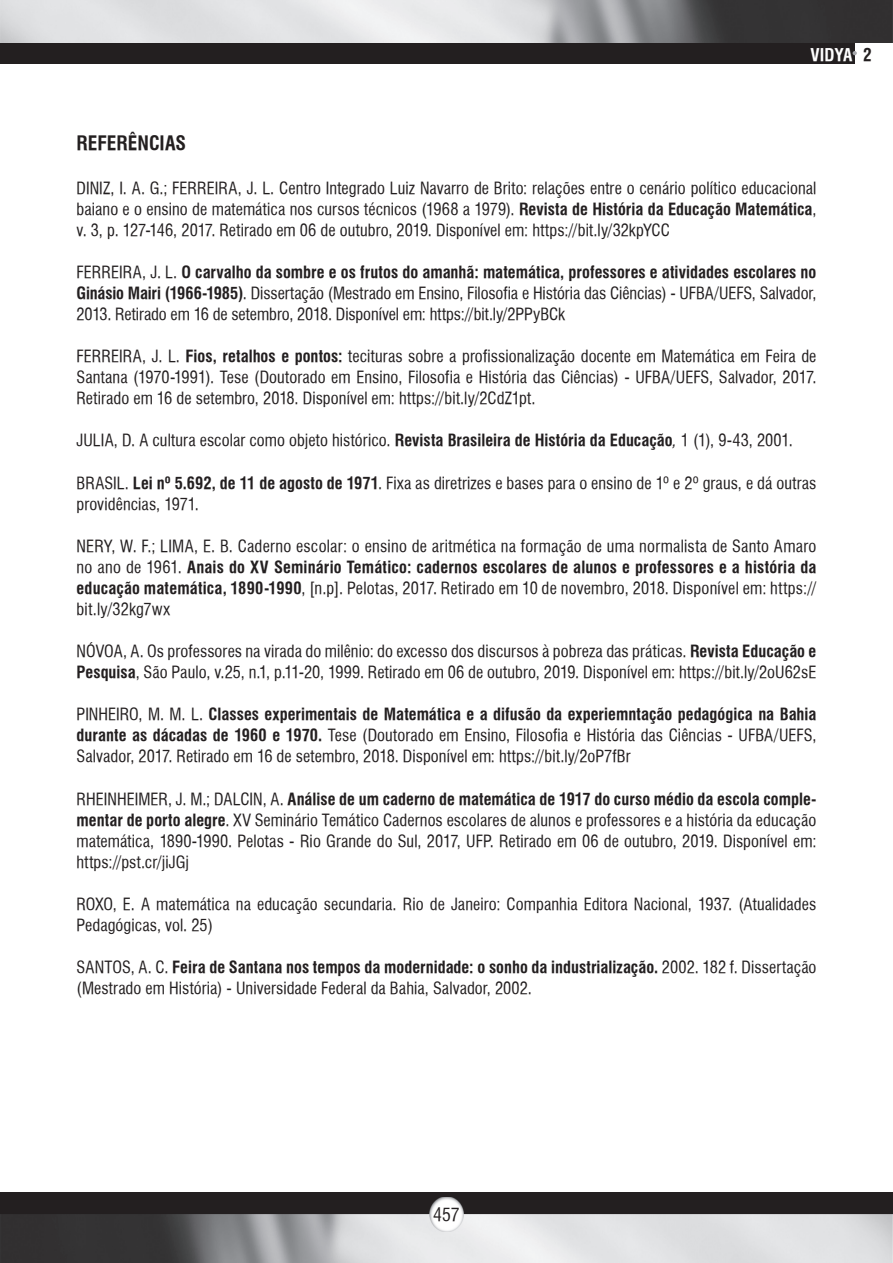
<style>
.page{position:relative;width:893px;height:1263px;background:#fff}
.page>*{position:absolute;margin:0;border:0;box-sizing:border-box;transform-origin:0 0}
.t1{font:700 condensed 19.5px "Halvett";color:#231f20}
.t2{font:18px "Halvett Condensed";color:#231f20}
.t3{font:700 condensed 17.25px "Halvett";color:#fff}
.t4{font:16.5px/21px "Halvett Condensed";letter-spacing:.005em;color:#231f20}
.t5{font:700 condensed 16.5px "Halvett";letter-spacing:.005em;color:#231f20}
.s1{color:#231f20}
.s2{font-family:"Halvett";font-weight:700;font-stretch:condensed}
.s3{font-family:"Halvett Condensed";font-weight:400;font-stretch:normal}
.s4{font-family:"Halvett";font-style:italic;font-stretch:condensed}
</style>
<div class="page">
<div style="left:0;top:0;width:855px;height:64px;background:#231f20"></div>
<img style="left:0;top:0;width:893px;height:43px">
<svg style="left:853px;top:51px;width:4px;height:4px"></svg>
<div style="left:0;top:1193px;width:893px;height:70px;background:#231f20"></div>
<img style="left:0;top:1214px;width:893px;height:49px">
<img style="left:429px;top:1197px;width:34px;height:34px">
<p class="t3" style="left:810px;top:45px;width:63px">VIDYA <span class="s1">2</span></p>
<p class="t1" style="left:77px;top:131px;width:111px">REFERÊNCIAS</p>
<p class="t4" style="left:77px;top:177px;width:741px;text-align:justify">DINIZ, I. A. G.; FERREIRA, J. L. Centro Integrado Luiz Navarro de Brito: relações entre o cenário político educacional baiano e o ensino de matemática nos cursos técnicos (1968 a 1979). <span class="s2">Revista de História da Educação Matemática</span>, v. 3, p. 127-146, 2017. Retirado em 06 de outubro, 2019. Disponível em: https://bit.ly/32kpYCC</p>
<p class="t5" style="left:77px;top:262px;width:741px"><span class="s3">FERREIRA, J. L.</span> O carvalho da sombre e os frutos do amanhã: matemática, professores e atividades escolares no</p>
<p class="t4" style="left:77px;top:282px;width:741px"><span class="s2">Ginásio Mairi (1966-1985)</span>. Dissertação (Mestrado em Ensino, Filosofia e História das Ciências) - UFBA/UEFS, Salvador,<br>2013. Retirado em 16 de setembro, 2018. Disponível em: https://bit.ly/2PPyBCk</p>
<p class="t4" style="left:77px;top:346px;width:741px;text-align:justify">FERREIRA, J. L. <span class="s2">Fios, retalhos e pontos:</span> tecituras sobre a profissionalização docente em Matemática em Feira de Santana (1970-1991). Tese (Doutorado em Ensino, Filosofia e História das Ciências) - UFBA/UEFS, Salvador, 2017.<br>Retirado em 16 de setembro, 2018. Disponível em: https://bit.ly/2CdZ1pt.</p>
<p class="t4" style="left:77px;top:430px;width:718px">JULIA, D. A cultura escolar como objeto histórico. <span class="s2">Revista Brasileira de História da Educação</span><span class="s4">,</span> 1 (1), 9-43, 2001.</p>
<p class="t4" style="left:77px;top:472px;width:741px">BRASIL. <span class="s2">Lei nº 5.692, de 11 de agosto de 1971</span>. Fixa as diretrizes e bases para o ensino de 1º e 2º graus, e dá outras providências, 1971.</p>
<p class="t4" style="left:77px;top:535px;width:741px">NERY, W. F.; LIMA, E. B. Caderno escolar: o ensino de aritmética na formação de uma normalista de Santo Amaro</p>
<p class="t5" style="left:77px;top:557px;width:741px"><span class="s3">no ano de 1961.</span> Anais do XV Seminário Temático: cadernos escolares de alunos e professores e a história da</p>
<p class="t4" style="left:77px;top:577px;width:741px"><span class="s2">educação matemática, 1890-1990</span>, [n.p]. Pelotas, 2017. Retirado em 10 de novembro, 2018. Disponível em: https:// bit.ly/32kg7wx</p>
<p class="t4" style="left:77px;top:641px;width:741px">NÓVOA, A. Os professores na virada do milênio: do excesso dos discursos à pobreza das práticas. <span class="s2">Revista Educação e<br>Pesquisa</span>, São Paulo, v.25, n.1, p.11-20, 1999. Retirado em 06 de outubro, 2019. Disponível em: https://bit.ly/2oU62sE</p>
<p class="t5" style="left:77px;top:705px;width:741px"><span class="s3">PINHEIRO, M. M. L.</span> Classes experimentais de Matemática e a difusão da experiemntação pedagógica na Bahia</p>
<p class="t4" style="left:77px;top:725px;width:741px"><span class="s2">durante as dácadas de 1960 e 1970.</span> Tese (Doutorado em Ensino, Filosofia e História das Ciências - UFBA/UEFS,<br>Salvador, 2017. Retirado em 16 de setembro, 2018. Disponível em: https://bit.ly/2oP7fBr</p>
<p class="t5" style="left:77px;top:789px;width:741px"><span class="s3">RHEINHEIMER, J. M.; DALCIN, A.</span> Análise de um caderno de matemática de 1917 do curso médio da escola comple-</p>
<p class="t4" style="left:77px;top:809px;width:741px;text-align:justify"><span class="s2">mentar de porto alegre</span>. XV Seminário Temático Cadernos escolares de alunos e professores e a história da educação matemática, 1890-1990. Pelotas - Rio Grande do Sul, 2017, UFP. Retirado em 06 de outubro, 2019. Disponível em: https://pst.cr/jiJGj</p>
<p class="t4" style="left:77px;top:893px;width:741px">ROXO, E. A matemática na educação secundaria. Rio de Janeiro: Companhia Editora Nacional, 1937. (Atualidades<br>Pedagógicas, vol. 25)</p>
<p class="t5" style="left:77px;top:957px;width:741px"><span class="s3">SANTOS, A. C.</span> Feira de Santana nos tempos da modernidade: o sonho da industrialização. <span class="s3">2002. 182 f. Dissertação</span></p>
<p class="t4" style="left:77px;top:978px;width:457px">(Mestrado em História) - Universidade Federal da Bahia, Salvador, 2002.</p>
<p class="t2" style="left:433px;top:1204px;width:28px">457</p>
</div>
